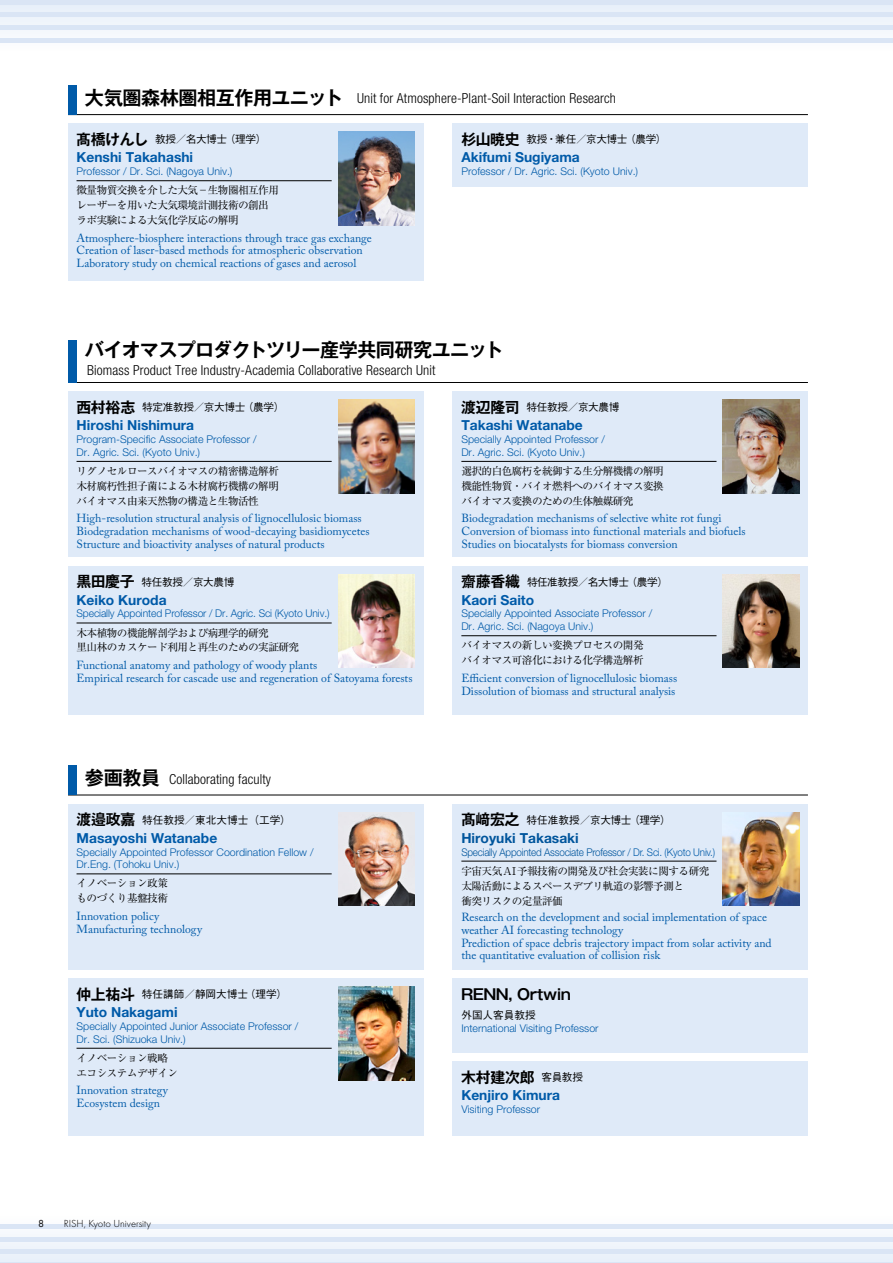
<style>
.page{position:relative;width:893px;height:1263px;background:#fff}
.page>*{position:absolute;margin:0;border:0;box-sizing:border-box;transform-origin:0 0}
.t1{font:700 19.2px "Gothic MB101 Pro De";letter-spacing:-.04em;color:#000}
.t2{font:700 14.85px "Gothic MB101 Pro De";letter-spacing:-.025em;color:#000}
.t3{font:300 condensed 13.8px "Helvetica Neue LT Std";letter-spacing:.01em;color:#000}
.t4{font:700 13.8px "Helvetica Neue LT Std";color:#005aa8}
.t5{font:700 13.8px "Helvetica Neue LT Std";color:#00559c}
.t6{font:11.7px/12.8px "Adobe Caslon Pro";color:#005aa8}
.t7{font:300 10.65px/12.8px "Helvetica Neue LT Std";color:#005aa8}
.t8{font:10.65px/14.9px "Ryumin Pro";letter-spacing:-.05em;color:#000}
.t9{font:500 10.65px "Gothic BBB Pro";letter-spacing:-.025em;color:#000}
.t10{font:300 10.65px "Helvetica Neue LT Std";letter-spacing:-.02em;color:#00559c;scale:.93 1}
.t11{font:500 10.65px "Gothic BBB Pro";color:#000}
.t12{font:300 10.65px "Futura PT";color:#000}
.t13{font:10.65px "Futura PT";color:#000}
.s1{font-family:"Gothic MB101 Pro De";font-weight:700;font-stretch:normal;font-size:19.2px}
.s2{font-family:"Gothic MB101 Pro De";font-weight:700;font-size:14.85px}
.s3{color:#005aa8}
.s4{font-family:"Gothic BBB Pro";font-weight:500;font-size:10.65px}
</style>
<div class="page">
<svg style="left:0;top:4px;width:893px;height:28px;fill:#eaf1fa"></svg>
<hr style="left:0;top:0;width:893px;height:4px;background:#dae5f5">
<hr style="left:0;top:13px;width:893px;height:4px;background:#dae5f5">
<hr style="left:0;top:26px;width:893px;height:4px;background:#dae5f5">
<div style="left:0;top:38px;width:893px;height:5px;background:#dae5f5"></div>
<svg style="left:0;top:1228px;width:893px;height:34px;fill:#eff4fb"></svg>
<hr style="left:0;top:1262px;width:893px;height:1px;background:#dae5f5">
<hr style="left:0;top:1250px;width:893px;height:4px;background:#dae5f5">
<hr style="left:0;top:1237px;width:893px;height:4px;background:#dae5f5">
<hr style="left:0;top:1224px;width:893px;height:4px;background:#dae5f5">
<hr style="left:68px;top:114px;width:740px;height:1px;background:#000">
<div style="left:68px;top:85px;width:9px;height:30px;background:#005aa8"></div>
<div style="left:453px;top:123px;width:355px;height:64px;background:#dfeaf8"></div>
<div style="left:68px;top:123px;width:355px;height:158px;background:#dfeaf8"></div>
<img style="left:338px;top:132px;width:77px;height:93px">
<hr style="left:77px;top:180px;width:255px;height:1px;background:#000">
<hr style="left:68px;top:795px;width:740px;height:1px;background:#000">
<div style="left:68px;top:765px;width:9px;height:30px;background:#005aa8"></div>
<div style="left:68px;top:804px;width:355px;height:165px;background:#dfeaf8"></div>
<hr style="left:77px;top:874px;width:255px;height:1px;background:#000">
<img style="left:338px;top:812px;width:77px;height:94px">
<div style="left:68px;top:978px;width:355px;height:157px;background:#dfeaf8"></div>
<hr style="left:77px;top:1048px;width:255px;height:1px;background:#000">
<img style="left:338px;top:986px;width:77px;height:94px">
<div style="left:453px;top:804px;width:355px;height:165px;background:#dfeaf8"></div>
<hr style="left:461px;top:861px;width:255px;height:1px;background:#000">
<img style="left:723px;top:812px;width:76px;height:94px">
<div style="left:453px;top:978px;width:355px;height:74px;background:#dfeaf8"></div>
<div style="left:453px;top:1061px;width:355px;height:74px;background:#dfeaf8"></div>
<div style="left:68px;top:391px;width:355px;height:166px;background:#dfeaf8"></div>
<hr style="left:77px;top:461px;width:255px;height:1px;background:#000">
<img style="left:338px;top:400px;width:77px;height:93px">
<hr style="left:68px;top:382px;width:740px;height:1px;background:#000">
<div style="left:68px;top:340px;width:9px;height:43px;background:#005aa8"></div>
<div style="left:453px;top:391px;width:355px;height:166px;background:#dfeaf8"></div>
<hr style="left:461px;top:461px;width:255px;height:1px;background:#000">
<img style="left:723px;top:400px;width:76px;height:93px">
<div style="left:68px;top:566px;width:355px;height:148px;background:#dfeaf8"></div>
<img style="left:338px;top:574px;width:77px;height:94px">
<hr style="left:77px;top:623px;width:255px;height:1px;background:#000">
<div style="left:453px;top:566px;width:355px;height:148px;background:#dfeaf8"></div>
<hr style="left:461px;top:635px;width:255px;height:1px;background:#000">
<img style="left:723px;top:574px;width:76px;height:94px">
<p class="t3" style="left:85px;top:90px;width:533px"><span class="s1">大気圏森林圏相互作用ユニット</span> Unit for Atmosphere-Plant-Soil Interaction Research</p>
<p class="t9" style="left:461px;top:131px;width:207px"><span class="s2">杉山暁史</span> 教授・兼任／京大博士（農学）</p>
<p class="t4" style="left:461px;top:149px;width:120px">Akifumi Sugiyama</p>
<p class="t7" style="left:461px;top:165px;width:178px">Professor / Dr. Agric. Sci. (Kyoto Univ.)</p>
<p class="t8" style="left:77px;top:182px;width:204px">微量物質交換を介した大気－生物圏相互作用レーザーを用いた大気環境計測技術の創出ラボ実験による大気化学反応の解明</p>
<p class="t6" style="left:77px;top:231px;width:297px">Atmosphere-biosphere interactions through trace gas exchange<br>Creation of laser-based methods for atmospheric observation<br>Laboratory study on chemical reactions of gases and aerosol</p>
<p class="t9" style="left:76px;top:131px;width:192px"><span class="s2">髙橋けんし</span> 教授／名大博士（理学）</p>
<p class="t4" style="left:77px;top:149px;width:118px">Kenshi Takahashi</p>
<p class="t7" style="left:77px;top:165px;width:157px">Professor / Dr. Sci. (Nagoya Univ.)</p>
<h1 class="t1" style="left:85px;top:334px;width:420px">バイオマスプロダクトツリー産学共同研究ユニット</h1>
<p class="t3" style="left:87px;top:362px;width:350px">Biomass Product Tree Industry-Academia Collaborative Research Unit</p>
<p class="t9" style="left:76px;top:399px;width:209px"><span class="s2">西村裕志</span> 特定准教授／京大博士（農学）</p>
<p class="t4" style="left:77px;top:417px;width:119px">Hiroshi Nishimura</p>
<p class="t7" style="left:77px;top:433px;width:182px">Program-Specific Associate Professor /<br>Dr. Agric. Sci. (Kyoto Univ.)</p>
<p class="t8" style="left:77px;top:463px;width:204px;text-align:justify">リグノセルロースバイオマスの精密構造解析木材腐朽性担子菌による木材腐朽機構の解明バイオマス由来天然物の構造と生物活性</p>
<p class="t6" style="left:77px;top:512px;width:295px">High-resolution structural analysis of lignocellulosic biomass<br>Biodegradation mechanisms of wood-decaying basidiomycetes<br>Structure and bioactivity analyses of natural products</p>
<p class="t9" style="left:76px;top:573px;width:160px"><span class="s2">黒田慶子</span> 特任教授／京大農博</p>
<p class="t4" style="left:77px;top:591px;width:92px">Keiko Kuroda</p>
<p class="t7" style="left:77px;top:607px;width:255px">Specially Appointed Professor / Dr. Agric. Sci (Kyoto Univ.)</p>
<p class="t8" style="left:77px;top:624px;width:224px">木本植物の機能解剖学および病理学的研究<br>里山林のカスケード利用と再生のための実証研究</p>
<p class="t6" style="left:77px;top:659px;width:337px">Functional anatomy and pathology of woody plants<br>Empirical research for cascade use and regeneration of Satoyama forests</p>
<p class="t3" style="left:85px;top:771px;width:188px"><span class="s1">参画教員</span> Collaborating faculty</p>
<p class="t11" style="left:76px;top:811px;width:216px"><span class="s2">渡邉政嘉</span> 特任教授／東北大博士（工学）</p>
<p class="t4" style="left:77px;top:829px;width:142px">Masayoshi Watanabe</p>
<p class="t7" style="left:77px;top:845px;width:239px">Specially Appointed Professor Coordination Fellow /<br>Dr.Eng. (Tohoku Univ.)</p>
<p class="t8" style="left:77px;top:875px;width:93px">イノベーション政策ものづくり基盤技術</p>
<p class="t6" style="left:77px;top:909px;width:127px">Innovation policy<br>Manufacturing technology</p>
<p class="t11" style="left:77px;top:985px;width:212px"><span class="s2">仲上祐斗</span> 特任講師／静岡大博士（理学）</p>
<p class="t4" style="left:77px;top:1004px;width:103px">Yuto Nakagami</p>
<p class="t7" style="left:77px;top:1019px;width:223px">Specially Appointed Junior Associate Professor /<br>Dr. Sci. (Shizuoka Univ.)</p>
<p class="t8" style="left:77px;top:1050px;width:103px">イノベーション戦略エコシステムデザイン</p>
<p class="t6" style="left:77px;top:1084px;width:93px">Innovation strategy<br>Ecosystem design</p>
<p class="t13" style="left:38px;top:1217px;width:8px">8</p>
<p class="t12" style="left:64px;top:1217px;width:89px">RISH, Kyoto University</p>
<p class="t9" style="left:461px;top:399px;width:160px"><span class="s2">渡辺隆司</span> 特任教授／京大農博</p>
<p class="t4" style="left:461px;top:417px;width:123px">Takashi Watanabe</p>
<p class="t7" style="left:461px;top:433px;width:145px">Specially Appointed Professor /<br>Dr. Agric. Sci. (Kyoto Univ.)</p>
<p class="t8" style="left:461px;top:463px;width:204px;text-align:justify">選択的白色腐朽を統御する生分解機構の解明機能性物質・バイオ燃料へのバイオマス変換バイオマス変換のための生体触媒研究</p>
<p class="t6" style="left:461px;top:512px;width:286px">Biodegradation mechanisms of selective white rot fungi<br>Conversion of biomass into functional materials and biofuels<br>Studies on biocatalysts for biomass conversion</p>
<p class="t9" style="left:461px;top:573px;width:208px"><span class="s2">齋藤香織</span> 特任准教授／名大博士（農学）</p>
<p class="t4" style="left:461px;top:591px;width:74px">Kaori Saito</p>
<p class="t7" style="left:461px;top:607px;width:192px">Specially Appointed Associate Professor /<br>Dr. Agric. Sci. (Nagoya Univ.)</p>
<p class="t8" style="left:461px;top:637px;width:184px">バイオマスの新しい変換プロセスの開発バイオマス可溶化における化学構造解析</p>
<p class="t6" style="left:461px;top:671px;width:217px">Efficient conversion of lignocellulosic biomass<br>Dissolution of biomass and structural analysis</p>
<p class="t9" style="left:461px;top:811px;width:211px"><span class="s2">髙﨑宏之</span> 特任准教授／京大博士（理学）</p>
<p class="t5" style="left:461px;top:829px;width:119px">Hiroyuki Takasaki</p>
<p class="t10" style="left:461px;top:845px;width:274px">Specially Appointed Associate Professor / <span class="s3">Dr. Sci. (Kyoto Univ.)</span></p>
<p class="t8" style="left:461px;top:862px;width:250px">宇宙天気AI予報技術の開発及び社会実装に関する研究太陽活動によるスペースデブリ軌道の影響予測と<br>衝突リスクの定量評価</p>
<p class="t6" style="left:461px;top:910px;width:312px">Research on the development and social implementation of space weather AI forecasting technology<br>Prediction of space debris trajectory impact from solar activity and the quantitative evaluation of collision risk</p>
<p class="t2" style="left:461px;top:982px;width:112px">RENN, Ortwin</p>
<p class="t11" style="left:461px;top:1007px;width:76px">外国人客員教授</p>
<p class="t7" style="left:461px;top:1022px;width:139px">International Visiting Professor</p>
<p class="t2" style="left:461px;top:1064px;width:123px">木村建次郎 <span class="s4">客員教授</span></p>
<p class="t4" style="left:461px;top:1087px;width:100px">Kenjiro Kimura</p>
<p class="t7" style="left:461px;top:1102px;width:80px">Visiting Professor</p>
</div>
